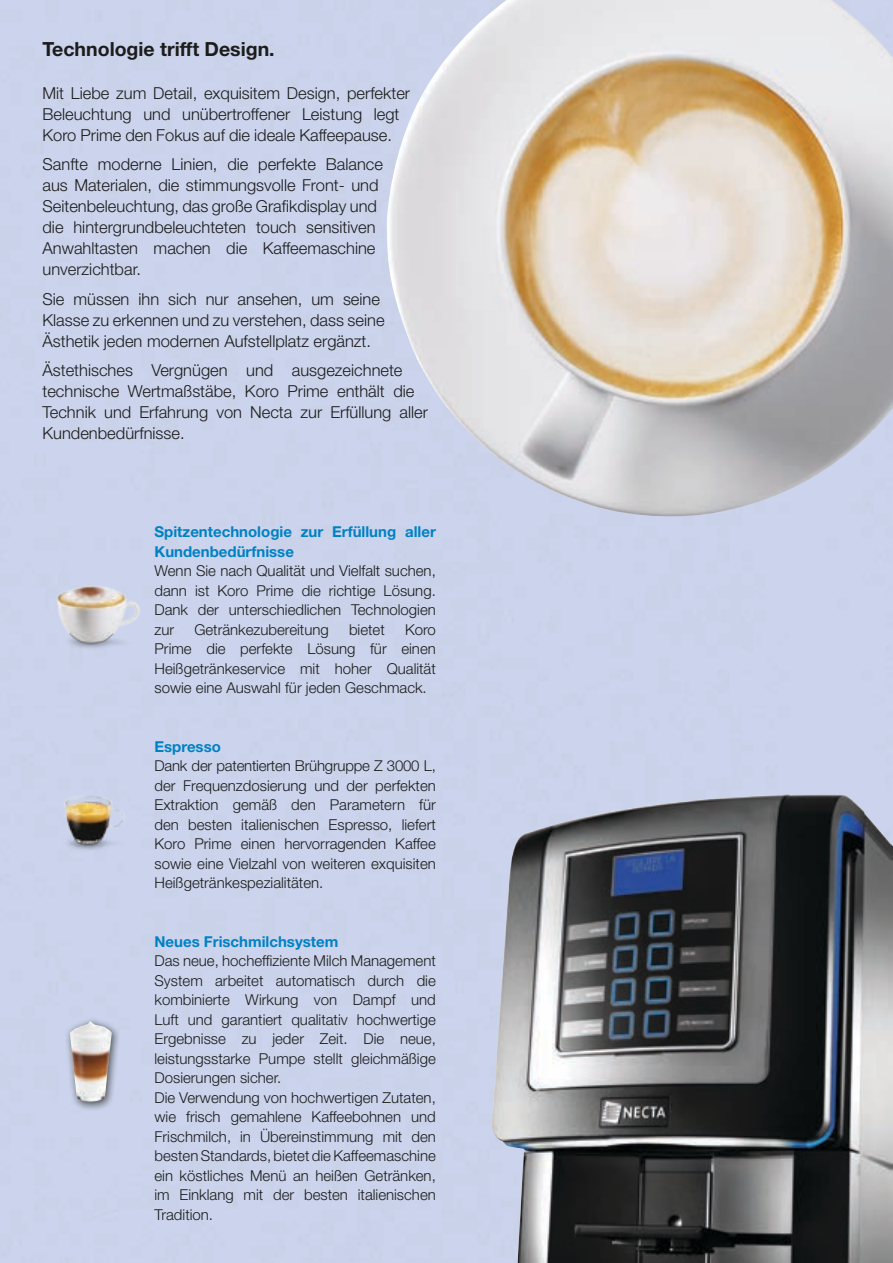
<style>
.page{position:relative;width:893px;height:1263px;background:#fff}
.page>*{position:absolute;margin:0;border:0;box-sizing:border-box;transform-origin:0 0}
.t1{font:700 19.5px "Helvetica Neue LT Std";color:#1c1c1b}
.t2{font:300 16.5px/21px "Helvetica Neue LT Std";color:#1c1c1b}
.t3{font:300 15px/19.5px "Helvetica Neue LT Std";color:#1c1c1b;text-align:justify}
.t4{font:700 15px/19.5px "Helvetica Neue LT Std";color:#0081c4}
</style>
<div class="page">
<img style="left:386px;top:0;width:507px;height:518px">
<img style="left:491px;top:794px;width:402px;height:469px">
<img style="left:43px;top:574px;width:100px;height:79px">
<img style="left:55px;top:776px;width:88px;height:85px">
<div style="left:64px;top:1015px;width:57px;height:96px;background:#1c1c1b;opacity:.75"></div>
<img style="left:70px;top:1021px;width:42px;height:81px">
<h1 class="t1" style="left:43px;top:37px;width:234px">Technologie trifft Design.</h1>
<p class="t2" style="left:43px;top:82px;width:369px">Mit Liebe zum Detail, exquisitem Design, perfekter<br>Beleuchtung und unübertroffener Leistung legt<br>Koro Prime den Fokus auf die ideale Kaffeepause.</p>
<p class="t2" style="left:43px;top:154px;width:342px">Sanfte moderne Linien, die perfekte Balance aus Materialen, die stimmungsvolle Front- und Seitenbeleuchtung, das große Grafikdisplay und die hintergrundbeleuchteten touch sensitiven Anwahltasten machen die Kaffeemaschine unverzichtbar.</p>
<p class="t2" style="left:43px;top:288px;width:344px">Sie müssen ihn sich nur ansehen, um seine<br>Klasse zu erkennen und zu verstehen, dass seine<br>Ästhetik jeden modernen Aufstellplatz ergänzt.</p>
<p class="t2" style="left:43px;top:360px;width:387px">Ästethisches Vergnügen und ausgezeichnete technische Wertmaßstäbe, Koro Prime enthält die Technik und Erfahrung von Necta zur Erfüllung aller Kundenbedürfnisse.</p>
<p class="t4" style="left:154px;top:522px;width:283px">Spitzentechnologie zur Erfüllung aller<br>Kundenbedürfnisse</p>
<p class="t3" style="left:154px;top:561px;width:283px">Wenn Sie nach Qualität und Vielfalt suchen, dann ist Koro Prime die richtige Lösung.<br>Dank der unterschiedlichen Technologien zur</p>
<p class="t3" style="left:194px;top:619px;width:136px">Getränkezubereitung</p>
<p class="t3" style="left:349px;top:619px;width:37px">bietet</p>
<p class="t3" style="left:154px;top:619px;width:283px;text-indent:250px">Koro Prime die perfekte Lösung für einen Heißgetränkeservice mit hoher Qualität sowie eine Auswahl für jeden Geschmack.</p>
<p class="t4" style="left:154px;top:736px;width:68px">Espresso</p>
<p class="t3" style="left:154px;top:756px;width:283px">Dank der patentierten Brühgruppe Z 3000 L, der Frequenzdosierung und der perfekten Extraktion gemäß den Parametern für den besten italienischen Espresso, liefert Koro Prime einen hervorragenden Kaffee sowie eine Vielzahl von weiteren exquisiten Heißgetränkespezialitäten.</p>
<p class="t4" style="left:154px;top:931px;width:185px">Neues Frischmilchsystem</p>
<p class="t3" style="left:154px;top:951px;width:283px;text-align:left">Das neue, hocheffiziente Milch Management System arbeitet automatisch durch die kombinierte Wirkung von Dampf und Luft und garantiert qualitativ hochwertige Ergebnisse zu jeder Zeit. Die neue, leistungsstarke Pumpe stellt gleichmäßige Dosierungen sicher.<br>Die Verwendung von hochwertigen Zutaten, wie frisch gemahlene Kaffeebohnen und Frischmilch, in Übereinstimmung mit den besten Standards, bietet die Kaffeemaschine ein köstliches Menü an heißen Getränken, im Einklang mit der besten italienischen Tradition.</p>
</div>
